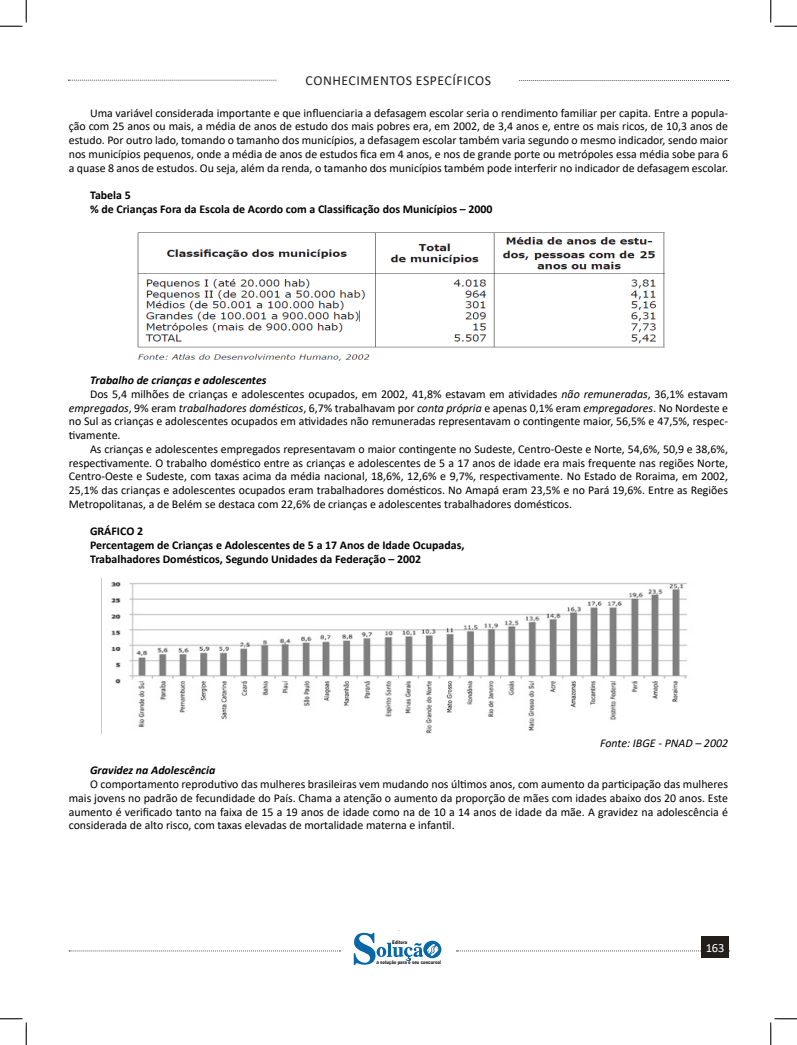
<style>
.page{position:relative;width:797px;height:1045px;background:#fff}
.page>*{position:absolute;margin:0;border:0;box-sizing:border-box;transform-origin:0 0}
.t1{font:13.75px "Calibri";letter-spacing:.04em;color:#231f20}
.t2{font:12.5px "Calibri";color:#fff}
.t3{font:11.88px/13.8px "Calibri";color:#000;text-align:justify}
.t4{font:700 11.88px "Calibri";color:#000}
.t5{font:italic 700 11.88px "Calibri";color:#000}
.FONT_REF{font:italic 11.88px "Calibri";color:#000}
.t6{font:900 5px "Arial";color:#231f20;scale:.76 1}
.s1{font-style:italic}
</style>
<div class="page">
<svg style="left:69px;top:950px;width:271px;height:1px"></svg>
<svg style="left:68px;top:80px;width:209px;height:1px"></svg>
<svg style="left:519px;top:80px;width:209px;height:1px"></svg>
<svg style="left:456px;top:950px;width:245px;height:1px"></svg>
<div style="left:701px;top:936px;width:28px;height:22px;background:#241e1b"></div>
<svg style="left:354px;top:930px;width:87px;height:35px"></svg>
<img style="left:137px;top:232px;width:528px;height:129px">
<img style="left:101px;top:579px;width:587px;height:154px">
<svg style="left:0;top:0;width:27px;height:27px"></svg>
<svg style="left:0;top:1018px;width:27px;height:27px"></svg>
<svg style="left:770px;top:0;width:27px;height:27px"></svg>
<svg style="left:770px;top:1018px;width:27px;height:27px"></svg>
<p class="t1" style="left:305px;top:71px;width:187px">CONHECIMENTOS ESPECÍFICOS</p>
<p class="t3" style="left:69px;top:106px;width:660px;text-indent:21px">Uma variável considerada importante e que influenciaria a defasagem escolar seria o rendimento familiar per capita. Entre a popula&shy;ção com 25 anos ou mais, a média de anos de estudo dos mais pobres era, em 2002, de 3,4 anos e, entre os mais ricos, de 10,3 anos de estudo. Por outro lado, tomando o tamanho dos municípios, a defasagem escolar também varia segundo o mesmo indicador, sendo maior nos municípios pequenos, onde a média de anos de estudos fica em 4 anos, e nos de grande porte ou metrópoles essa média sobe para 6 a quase 8 anos de estudos. Ou seja, além da renda, o tamanho dos municípios também pode interferir no indicador de defasagem escolar.</p>
<p class="t4" style="left:90px;top:187px;width:42px">Tabela 5</p>
<p class="t4" style="left:90px;top:201px;width:404px">% de Crianças Fora da Escola de Acordo com a Classificação dos Municípios – 2000</p>
<p class="t5" style="left:90px;top:372px;width:178px">Trabalho de crianças e adolescentes</p>
<p class="t3" style="left:69px;top:387px;width:660px;text-indent:21px">Dos 5,4 milhões de crianças e adolescentes ocupados, em 2002, 41,8% estavam em atividades <span class="s1">não remuneradas</span>, 36,1% estavam <span class="s1">empregados</span>, 9% eram <span class="s1">trabalhadores domésticos</span>, 6,7% trabalhavam por <span class="s1">conta própria</span> e apenas 0,1% eram <span class="s1">empregadores</span>. No Nordeste e no Sul as crianças e adolescentes ocupados em atividades não remuneradas representavam o contingente maior, 56,5% e 47,5%, respec&shy;tivamente.</p>
<p class="t3" style="left:69px;top:442px;width:660px;text-indent:21px">As crianças e adolescentes empregados representavam o maior contingente no Sudeste, Centro-Oeste e Norte, 54,6%, 50,9 e 38,6%, respectivamente. O trabalho doméstico entre as crianças e adolescentes de 5 a 17 anos de idade era mais frequente nas regiões Norte, Centro-Oeste e Sudeste, com taxas acima da média nacional, 18,6%, 12,6% e 9,7%, respectivamente. No Estado de Roraima, em 2002, 25,1% das crianças e adolescentes ocupados eram trabalhadores domésticos. No Amapá eram 23,5% e no Pará 19,6%. Entre as Regiões Metropolitanas, a de Belém se destaca com 22,6% de crianças e adolescentes trabalhadores domésticos.</p>
<p class="t4" style="left:90px;top:523px;width:54px">GRÁFICO 2</p>
<p class="t4" style="left:90px;top:537px;width:376px">Percentagem de Crianças e Adolescentes de 5 a 17 Anos de Idade Ocupadas,</p>
<p class="t4" style="left:90px;top:550px;width:332px">Trabalhadores Domésticos, Segundo Unidades da Federação – 2002</p>
<p class="FONT_REF" style="left:600px;top:734px;width:129px">Fonte: IBGE - PNAD – 2002</p>
<p class="t5" style="left:90px;top:762px;width:127px">Gravidez na Adolescência</p>
<p class="t3" style="left:69px;top:777px;width:660px;text-indent:21px">O comportamento reprodutivo das mulheres brasileiras vem mudando nos últimos anos, com aumento da participação das mulheres mais jovens no padrão de fecundidade do País. Chama a atenção o aumento da proporção de mães com idades abaixo dos 20 anos. Este aumento é verificado tanto na faixa de 15 a 19 anos de idade como na de 10 a 14 anos de idade da mãe. A gravidez na adolescência é considerada de alto risco, com taxas elevadas de mortalidade materna e infantil.</p>
<p class="t6" style="left:392px;top:939px;width:21px">Editora</p>
<p class="t6" style="left:376px;top:959px;width:86px">a solução para o seu concurso!</p>
<p class="t2" style="left:706px;top:939px;width:20px">163</p>
</div>
